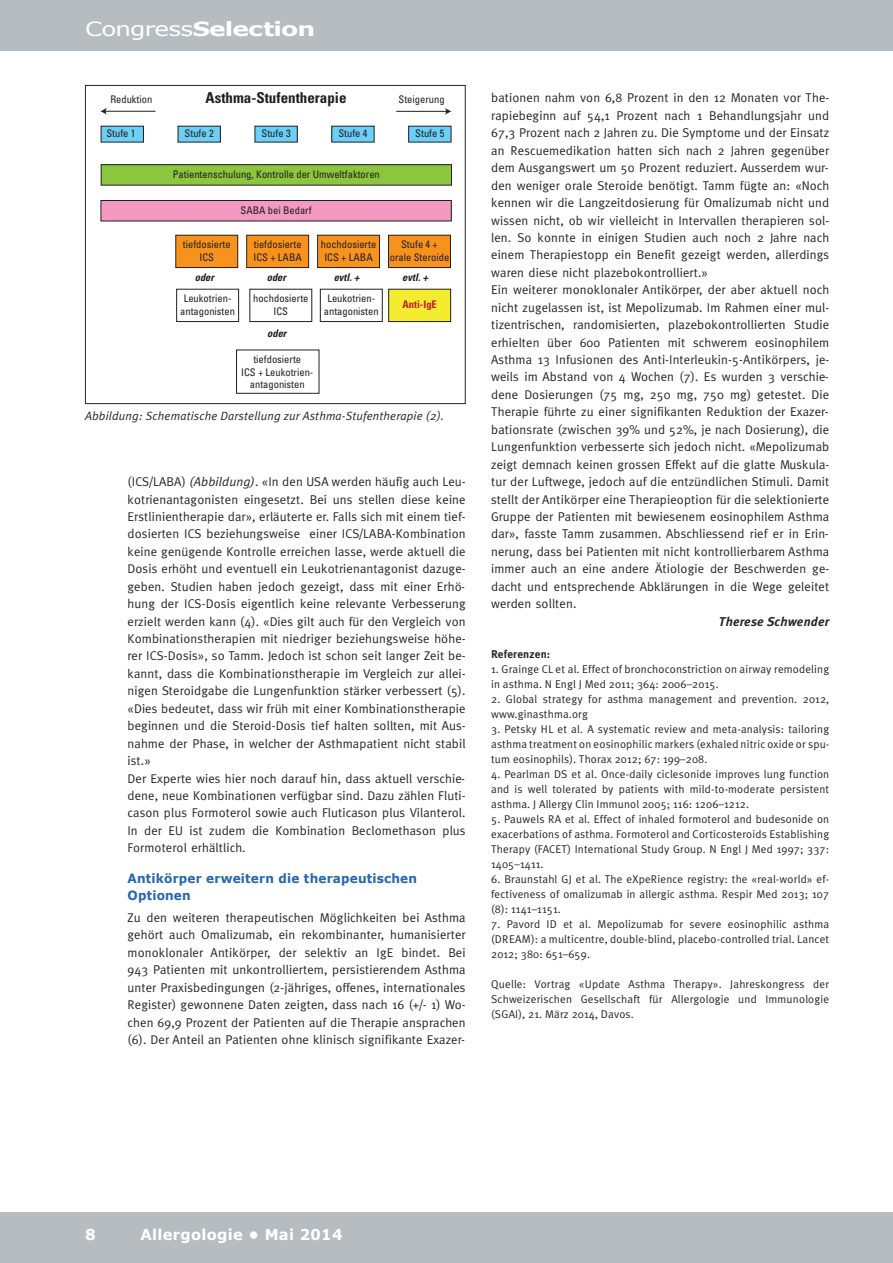
<style>
.page{position:relative;width:893px;height:1263px;background:#fff}
.page>*{position:absolute;margin:0;border:0;box-sizing:border-box;transform-origin:0 0}
.t1{font:700 19.5px "Verdana";letter-spacing:-.035em;color:#fff;scale:1.28 1}
.t2{font:700 15px "Verdana";letter-spacing:.02em;color:#fff}
.t3{font:700 condensed 15px "Univers";color:#231f20}
.t4{font:12.75px/17.4px "Meta Plus";letter-spacing:.01em;color:#272627}
.t5{font:700 12.75px/17.4px "Verdana";letter-spacing:.015em;color:#2567b0;scale:.95 1}
.t6{font:italic 700 12.75px "Meta Plus";letter-spacing:.015em;color:#272627}
.t7{font:italic 12px "Meta Plus Normal";letter-spacing:.015em;color:#272627}
.t8{font:11.25px/15px "Meta Plus Normal";letter-spacing:.015em;color:#272627;text-align:justify}
.t9{font:700 11.25px "Meta Plus";letter-spacing:.015em;color:#272627}
.t10{font:condensed 10.5px/12.6px "Univers";color:#231f20;text-align:center}
.t11{font:italic 700 condensed 10.5px "Univers";color:#231f20}
.t12{font:700 condensed 10.5px "Univers";color:#bf1d2c}
.s1{font-weight:400}
.s2{font-family:"Meta Plus Normal";font-style:italic}
</style>
<div class="page">
<div style="left:0;top:0;width:893px;height:51px;background:#b6bcc0"></div>
<div style="left:0;top:1212px;width:893px;height:51px;background:#b6bcc0"></div>
<div style="left:389px;top:289px;width:62px;height:33px;background:#f4ed2f"></div>
<div style="left:388px;top:289px;width:63px;height:33px;border:1px solid #231f20"></div>
<div style="left:388px;top:235px;width:62px;height:33px;background:#f7931d"></div>
<div style="left:388px;top:235px;width:63px;height:33px;border:1px solid #231f20"></div>
<div style="left:318px;top:235px;width:62px;height:33px;background:#f7931d"></div>
<div style="left:317px;top:235px;width:63px;height:33px;border:1px solid #231f20"></div>
<div style="left:247px;top:235px;width:62px;height:33px;background:#f7931d"></div>
<div style="left:246px;top:235px;width:63px;height:33px;border:1px solid #231f20"></div>
<div style="left:176px;top:235px;width:62px;height:33px;background:#f7931d"></div>
<div style="left:175px;top:235px;width:63px;height:33px;border:1px solid #231f20"></div>
<div style="left:101px;top:165px;width:351px;height:20px;background:#8bc63e"></div>
<div style="left:101px;top:164px;width:351px;height:22px;border:1px solid #231f20"></div>
<div style="left:409px;top:126px;width:42px;height:16px;background:#6bcff6"></div>
<div style="left:332px;top:126px;width:42px;height:16px;background:#6bcff6"></div>
<div style="left:255px;top:126px;width:42px;height:16px;background:#6bcff6"></div>
<div style="left:178px;top:126px;width:42px;height:16px;background:#6bcff6"></div>
<hr style="left:105px;top:111px;width:50px;height:1px;background:#231f20">
<svg style="left:100px;top:108px;width:7px;height:7px"></svg>
<hr style="left:397px;top:111px;width:50px;height:1px;background:#231f20">
<svg style="left:445px;top:108px;width:6px;height:7px"></svg>
<div style="left:101px;top:126px;width:42px;height:16px;background:#6bcff6"></div>
<div style="left:101px;top:200px;width:350px;height:21px;background:#f499c2"></div>
<div style="left:101px;top:200px;width:351px;height:21px;border:1px solid #231f20"></div>
<div style="left:176px;top:289px;width:63px;height:33px;border:1px solid #231f20"></div>
<div style="left:249px;top:289px;width:63px;height:33px;border:1px solid #231f20"></div>
<div style="left:320px;top:289px;width:63px;height:33px;border:1px solid #231f20"></div>
<div style="left:236px;top:350px;width:83px;height:44px;border:1px solid #231f20"></div>
<div style="left:85px;top:85px;width:381px;height:319px;border:1px solid #272627"></div>
<h1 class="t1" style="left:85px;top:17px;width:181px"><span class="s1">Congress</span>Selection</h1>
<p class="t10" style="left:110px;top:94px;width:43px">Reduktion</p>
<p class="t3" style="left:206px;top:92px;width:142px">Asthma-Stufentherapie</p>
<p class="t10" style="left:399px;top:94px;width:48px">Steigerung</p>
<p class="t10" style="left:185px;top:128px;width:31px">Stufe 2</p>
<p class="t10" style="left:261px;top:128px;width:31px">Stufe 3</p>
<p class="t10" style="left:338px;top:128px;width:31px">Stufe 4</p>
<p class="t10" style="left:415px;top:128px;width:31px">Stufe 5</p>
<p class="t10" style="left:173px;top:169px;width:209px">Patientenschulung, Kontrolle der Umweltfaktoren</p>
<p class="t10" style="left:241px;top:205px;width:73px">SABA bei Bedarf</p>
<p class="t10" style="left:183px;top:239px;width:49px">tiefdosierte<br>ICS</p>
<p class="t10" style="left:253px;top:239px;width:50px;text-align:left">tiefdosierte<br>ICS + LABA</p>
<p class="t10" style="left:321px;top:239px;width:57px">hochdosierte<br>ICS + LABA</p>
<p class="t10" style="left:390px;top:239px;width:61px">Stufe 4 + orale Steroide</p>
<p class="t11" style="left:195px;top:274px;width:21px">oder</p>
<p class="t11" style="left:267px;top:274px;width:21px">oder</p>
<p class="t11" style="left:334px;top:274px;width:27px">evtl. +</p>
<p class="t11" style="left:402px;top:274px;width:27px">evtl. +</p>
<p class="t10" style="left:180px;top:293px;width:56px">Leukotrien&shy;antagonisten</p>
<p class="t10" style="left:253px;top:293px;width:57px">hochdosierte<br>ICS</p>
<p class="t10" style="left:324px;top:293px;width:56px">Leukotrien&shy;antagonisten</p>
<p class="t12" style="left:402px;top:301px;width:36px">Anti-IgE</p>
<p class="t11" style="left:267px;top:329px;width:21px">oder</p>
<p class="t10" style="left:241px;top:354px;width:74px">tiefdosierte<br>ICS + Leukotrien&shy;antagonisten</p>
<p class="t10" style="left:106px;top:128px;width:31px">Stufe 1</p>
<p class="t7" style="left:85px;top:409px;width:361px">Abbildung: Schematische Darstellung zur Asthma-Stufentherapie (2).</p>
<p class="t4" style="left:128px;top:473px;width:340px">(ICS/LABA) <span class="s2">(Abbildung)</span>. «In den USA werden häufig auch Leu&shy;kotrienantagonisten eingesetzt. Bei uns stellen diese keine Erstlinientherapie dar», erläuterte er. Falls sich mit einem tief&shy;dosierten ICS beziehungsweise einer ICS/LABA-Kombination keine genügende Kontrolle erreichen lasse, werde aktuell die Dosis erhöht und eventuell ein Leukotrienantagonist dazuge&shy;geben. Studien haben jedoch gezeigt, dass mit einer Erhö&shy;hung der ICS-Dosis eigentlich keine relevante Verbesserung erzielt werden kann (4). «Dies gilt auch für den Vergleich von Kombinationstherapien mit niedriger beziehungsweise höhe&shy;rer ICS-Dosis», so Tamm. Jedoch ist schon seit langer Zeit be&shy;kannt, dass die Kombinationstherapie im Vergleich zur allei&shy;nigen Steroidgabe die Lungenfunktion stärker verbessert (5). «Dies bedeutet, dass wir früh mit einer Kombinationstherapie beginnen und die Steroid-Dosis tief halten sollten, mit Aus&shy;nahme der Phase, in welcher der Asthmapatient nicht stabil ist.»<br>Der Experte wies hier noch darauf hin, dass aktuell verschie&shy;dene, neue Kombinationen verfügbar sind. Dazu zählen Fluti&shy;cason plus Formoterol sowie auch Fluticason plus Vilanterol.<br>In der EU ist zudem die Kombination Beclomethason plus Formoterol erhältlich.</p>
<p class="t5" style="left:128px;top:869px;width:306px">Antikörper erweitern die therapeutischen<br>Optionen</p>
<p class="t4" style="left:128px;top:909px;width:340px;text-align:justify">Zu den weiteren therapeutischen Möglichkeiten bei Asthma gehört auch Omalizumab, ein rekombinanter, humanisierter monoklonaler Antikörper, der selektiv an IgE bindet. Bei 943 Patienten mit unkontrolliertem, persistierendem Asthma unter Praxisbedingungen (2-jähriges, offenes, internationales Register) gewonnene Daten zeigten, dass nach 16 (+/- 1) Wo&shy;chen 69,9 Prozent der Patienten auf die Therapie ansprachen (6). Der Anteil an Patienten ohne klinisch signifikante Exazer-</p>
<p class="t4" style="left:491px;top:89px;width:340px">bationen nahm von 6,8 Prozent in den 12 Monaten vor The&shy;rapiebeginn auf 54,1 Prozent nach 1 Behandlungsjahr und 67,3 Prozent nach 2 Jahren zu. Die Symptome und der Einsatz an Rescuemedikation hatten sich nach 2 Jahren gegenüber dem Ausgangswert um 50 Prozent reduziert. Ausserdem wur&shy;den weniger orale Steroide benötigt. Tamm fügte an: «Noch kennen wir die Langzeitdosierung für Omalizumab nicht und wissen nicht, ob wir vielleicht in Intervallen therapieren sol&shy;len. So konnte in einigen Studien auch noch 2 Jahre nach einem Therapiestopp ein Benefit gezeigt werden, allerdings waren diese nicht plazebokontrolliert.»<br>Ein weiterer monoklonaler Antikörper, der aber aktuell noch nicht zugelassen ist, ist Mepolizumab. Im Rahmen einer mul&shy;tizentrischen, randomisierten, plazebokontrollierten Studie erhielten über 600 Patienten mit schwerem eosinophilem Asthma 13 Infusionen des Anti-Interleukin-5-Antikörpers, je&shy;weils im Abstand von 4 Wochen (7). Es wurden 3 verschie&shy;dene Dosierungen (75 mg, 250 mg, 750 mg) getestet. Die Therapie führte zu einer signifikanten Reduktion der Exazer&shy;bationsrate (zwischen 39% und 52%, je nach Dosierung), die Lungenfunktion verbesserte sich jedoch nicht. «Mepolizumab zeigt demnach keinen grossen Effekt auf die glatte Muskula&shy;tur der Luftwege, jedoch auf die entzündlichen Stimuli. Damit stellt der Antikörper eine Therapieoption für die selektionierte Gruppe der Patienten mit bewiesenem eosinophilem Asthma dar», fasste Tamm zusammen. Abschliessend rief er in Erin&shy;nerung, dass bei Patienten mit nicht kontrollierbarem Asthma immer auch an eine andere Ätiologie der Beschwerden ge&shy;dacht und entsprechende Abklärungen in die Wege geleitet werden sollten.</p>
<p class="t6" style="left:719px;top:614px;width:112px">Therese Schwender</p>
<p class="t9" style="left:491px;top:648px;width:61px">Referenzen:</p>
<p class="t8" style="left:491px;top:662px;width:340px">1. Grainge CL et al. Effect of bronchoconstriction on airway remodeling in asthma. N Engl J Med 2011; 364: 2006–2015.</p>
<p class="t8" style="left:491px;top:692px;width:340px">2. Global strategy for asthma management and prevention. 2012, www.ginasthma.org</p>
<p class="t8" style="left:491px;top:722px;width:340px">3. Petsky HL et al. A systematic review and meta-analysis: tailoring asthma treatment on eosinophilic markers (exhaled nitric oxide or spu&shy;tum eosinophils). Thorax 2012; 67: 199–208.</p>
<p class="t8" style="left:491px;top:767px;width:340px">4. Pearlman DS et al. Once-daily ciclesonide improves lung function and is well tolerated by patients with mild-to-moderate persistent asthma. J Allergy Clin Immunol 2005; 116: 1206–1212.</p>
<p class="t8" style="left:491px;top:812px;width:340px">5. Pauwels RA et al. Effect of inhaled formoterol and budesonide on exacerbations of asthma. Formoterol and Corticosteroids Establishing Therapy (FACET) International Study Group. N Engl J Med 1997; 337:<br>1405–1411.</p>
<p class="t8" style="left:491px;top:872px;width:340px">6. Braunstahl GJ et al. The eXpeRience registry: the «real-world» ef&shy;fectiveness of omalizumab in allergic asthma. Respir Med 2013; 107 (8): 1141–1151.</p>
<p class="t8" style="left:491px;top:917px;width:340px">7. Pavord ID et al. Mepolizumab for severe eosinophilic asthma (DREAM): a multicentre, double-blind, placebo-controlled trial. Lancet 2012; 380: 651–659.</p>
<p class="t8" style="left:491px;top:977px;width:340px">Quelle: Vortrag «Update Asthma Therapy». Jahreskongress der Schweizerischen Gesellschaft für Allergologie und Immunologie (SGAI), 21. März 2014, Davos.</p>
<p class="t2" style="left:85px;top:1225px;width:12px">8</p>
<p class="t2" style="left:140px;top:1225px;width:204px">Allergologie • Mai 2014</p>
</div>
